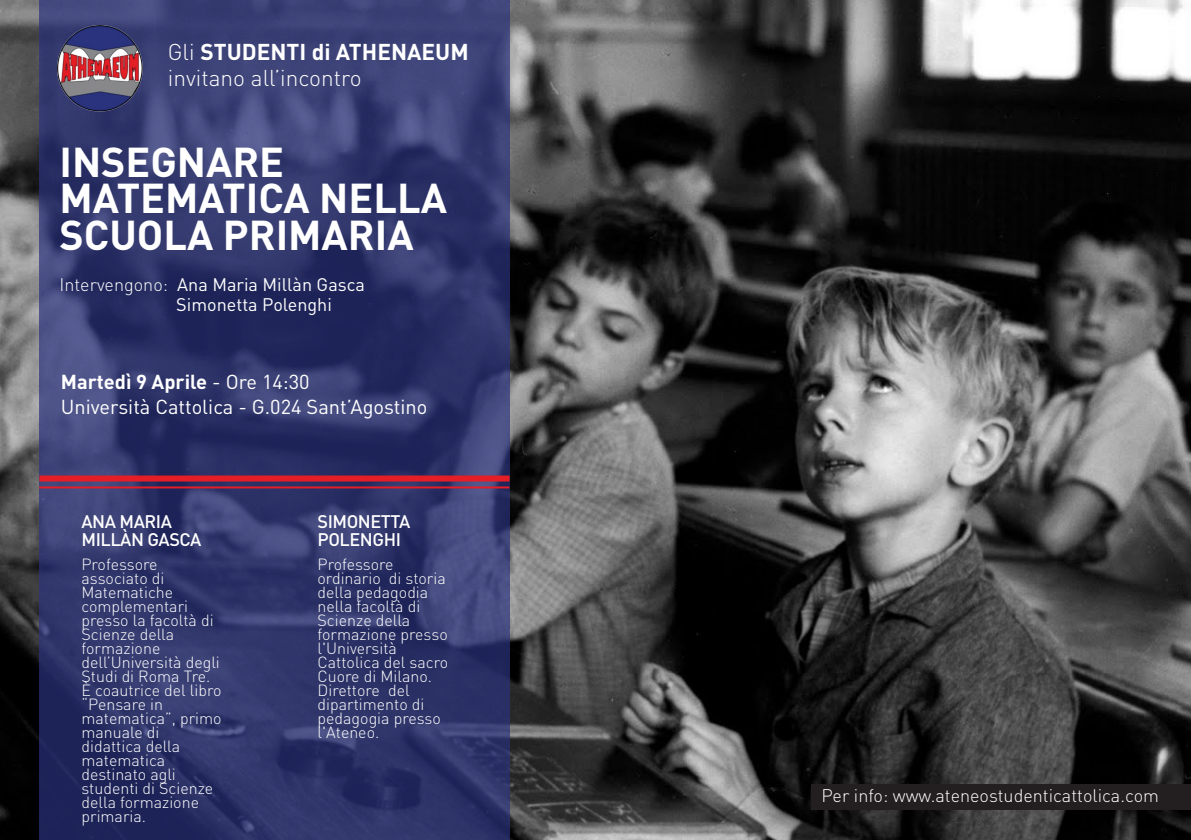
<style>
.page{position:relative;width:1191px;height:840px;background:#fff}
.page>*{position:absolute;margin:0;border:0;box-sizing:border-box;transform-origin:0 0}
.t1{font:700 41.2px/36.4px "DIN Pro";color:#fff}
.t2{font:700 22.6px "DIN Pro";color:#fff}
.t3{font:300 22.6px "DIN Pro";color:#fff}
.t4{font:20px/25px "DIN Pro";color:#fff}
.t5{font:18px/20.4px "DIN Pro";color:#fff}
.t6{font:300 18px "DIN Pro";color:#fff}
.t7{font:500 18px/18px "DIN Pro";letter-spacing:-.025em;color:#fff}
.t8{font:300 16px/14px "DIN Pro";color:#fff}
.s1{font-weight:300}
.s2{font-weight:700}
</style>
<div class="page">
<img style="left:0;top:0;width:1191px;height:839px">
<svg style="left:39px;top:0;width:470px;height:839px;background:#31386c"></svg>
<div style="left:811px;top:784px;width:380px;height:25px;background:#231f20"></div>
<div style="left:39px;top:475px;width:470px;height:6px;background:#e51e25"></div>
<hr style="left:39px;top:486px;width:470px;height:2px;background:#e51e25">
<img style="left:57px;top:26px;width:86px;height:85px">
<h2 class="t2" style="left:168px;top:36px;width:302px"><span class="s1">Gli</span> STUDENTI di ATHENAEUM</h2>
<h2 class="t3" style="left:168px;top:62px;width:195px">invitano all’incontro</h2>
<h1 class="t1" style="left:59px;top:142px;width:389px">INSEGNARE<br>MATEMATICA NELLA<br>SCUOLA PRIMARIA</h1>
<p class="t5" style="left:176px;top:273px;width:190px;text-indent:-117px"><span class="s1">Intervengono:</span> Ana Maria Millàn Gasca<br>Simonetta Polenghi</p>
<p class="t4" style="left:61px;top:368px;width:368px"><span class="s2">Martedì 9 Aprile</span> - Ore 14:30<br>Università Cattolica - G.024 Sant’Agostino</p>
<p class="t7" style="left:81px;top:511px;width:121px">ANA MARIA<br>MILLÀN GASCA</p>
<p class="t7" style="left:317px;top:511px;width:94px">SIMONETTA<br>POLENGHI</p>
<p class="t8" style="left:81px;top:556px;width:142px">Professore associato di<br>Matematiche complementari presso la facoltà di<br>Scienze della formazione dell’Università degli<br>Studi di Roma Tre.<br>È coautrice del libro “Pensare in matematica”, primo manuale di didattica della matematica destinato agli studenti di Scienze della formazione primaria.</p>
<p class="t8" style="left:317px;top:556px;width:132px">Professore ordinario di storia della pedagodia nella facoltà di<br>Scienze della formazione presso l'Università<br>Cattolica del sacro<br>Cuore di Milano.<br>Direttore del dipartimento di pedagogia presso l'Ateneo.</p>
<p class="t6" style="left:821px;top:783px;width:339px">Per info: www.ateneostudenticattolica.com</p>
</div>
